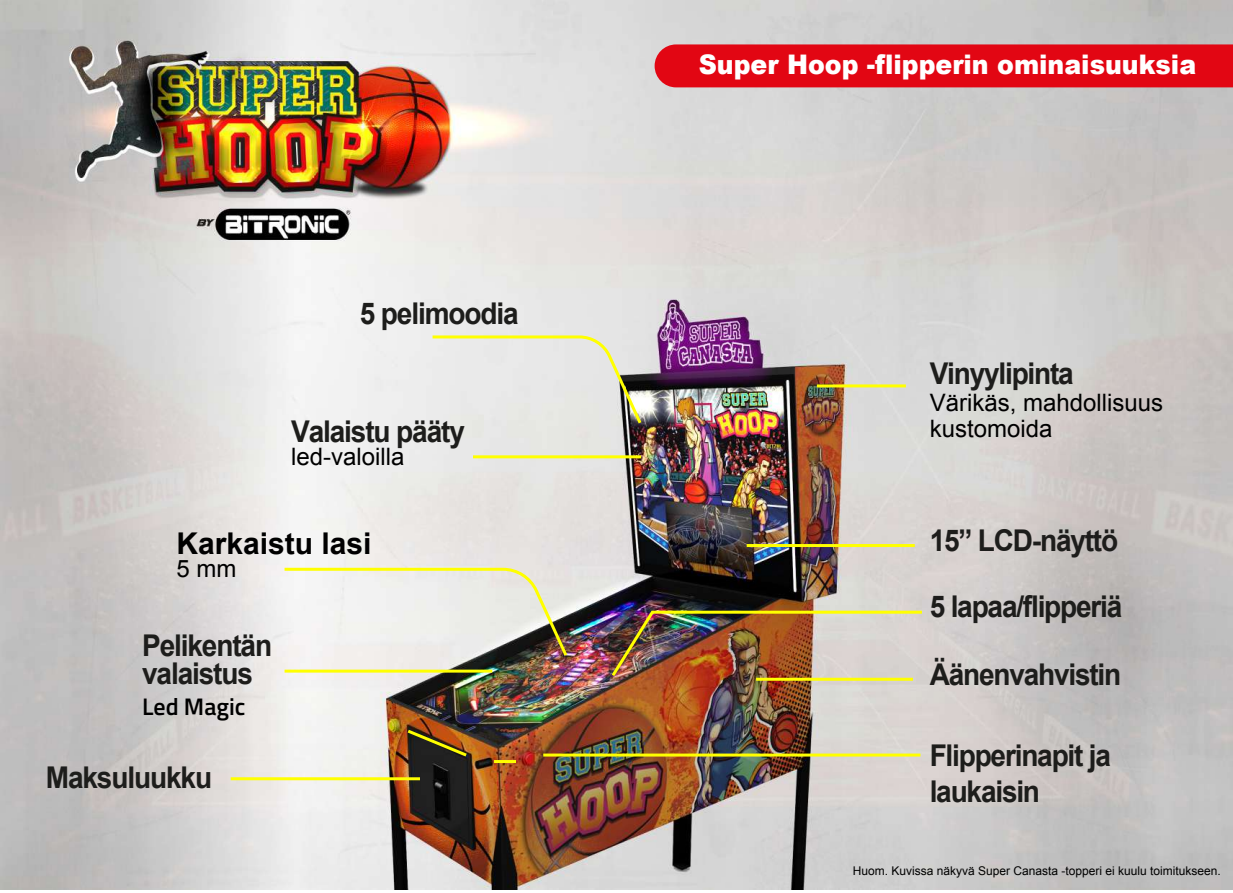
<style>
.page{position:relative;width:1233px;height:893px;background:#fff}
.page>*{position:absolute;margin:0;border:0;box-sizing:border-box;transform-origin:0 0}
.t1{font:700 30px/27.8px "Arial";letter-spacing:-.04em;color:#1d1d1b;scale:.93 1}
.t2{font:700 30px "Arial";color:#000}
.t3{font:900 27px "Arial";color:#fff;scale:.93 1}
.t4{font:24px/25.5px "Arial";color:#000}
.t5{font:600 24px "Titillium Web";color:#000}
.t6{font:12px "Arial";color:#000}
</style>
<div class="page">
<img style="left:0;top:0;width:1233px;height:889px">
<div style="left:655px;top:44px;width:578px;height:43px;background:#e20613"></div>
<hr style="left:747px;top:544px;width:168px;height:3px;background:#ff0">
<hr style="left:285px;top:670px;width:207px;height:3px;background:#ff0">
<hr style="left:473px;top:455px;width:168px;height:3px;background:#ff0">
<svg style="left:282px;top:566px;width:288px;height:93px"></svg>
<svg style="left:430px;top:334px;width:214px;height:93px;background:#e2e2d7"></svg>
<img style="left:609px;top:609px;width:316px;height:70px">
<hr style="left:231px;top:777px;width:189px;height:3px;background:#ff0">
<hr style="left:756px;top:678px;width:157px;height:3px;background:#ff0">
<hr style="left:817px;top:384px;width:89px;height:3px;background:#ff0">
<hr style="left:543px;top:753px;width:377px;height:3px;background:#ff0">
<img style="left:404px;top:727px;width:66px;height:32px">
<hr style="left:494px;top:760px;width:22px;height:3px;background:#ff0">
<p class="t1" style="left:360px;top:300px;width:172px">5 pelimoodia</p>
<p class="t1" style="left:291px;top:418px;width:188px">Valaistu pääty</p>
<p class="t4" style="left:291px;top:444px;width:115px">led-valoilla</p>
<p class="t2" style="left:176px;top:524px;width:197px">Karkaistu lasi</p>
<p class="t4" style="left:176px;top:556px;width:62px">5 mm</p>
<p class="t1" style="left:142px;top:633px;width:141px">Pelikentän valaistus</p>
<p class="t5" style="left:142px;top:689px;width:105px">Led Magic</p>
<p class="t1" style="left:46px;top:765px;width:180px">Maksuluukku</p>
<p class="t3" style="left:699px;top:44px;width:536px">Super Hoop -flipperin ominaisuuksia</p>
<p class="t1" style="left:930px;top:361px;width:156px">Vinyylipinta</p>
<p class="t4" style="left:930px;top:390px;width:235px">Värikäs, mahdollisuus kustomoida</p>
<p class="t1" style="left:930px;top:528px;width:204px">15” LCD-näyttö</p>
<p class="t1" style="left:930px;top:594px;width:209px">5 lapaa/flipperiä</p>
<p class="t1" style="left:930px;top:661px;width:208px">Äänenvahvistin</p>
<p class="t1" style="left:930px;top:738px;width:196px;line-height:36px">Flipperinapit ja laukaisin</p>
<p class="t6" style="left:853px;top:863px;width:370px">Huom. Kuvissa näkyvä Super Canasta -topperi ei kuulu toimitukseen.</p>
</div>
